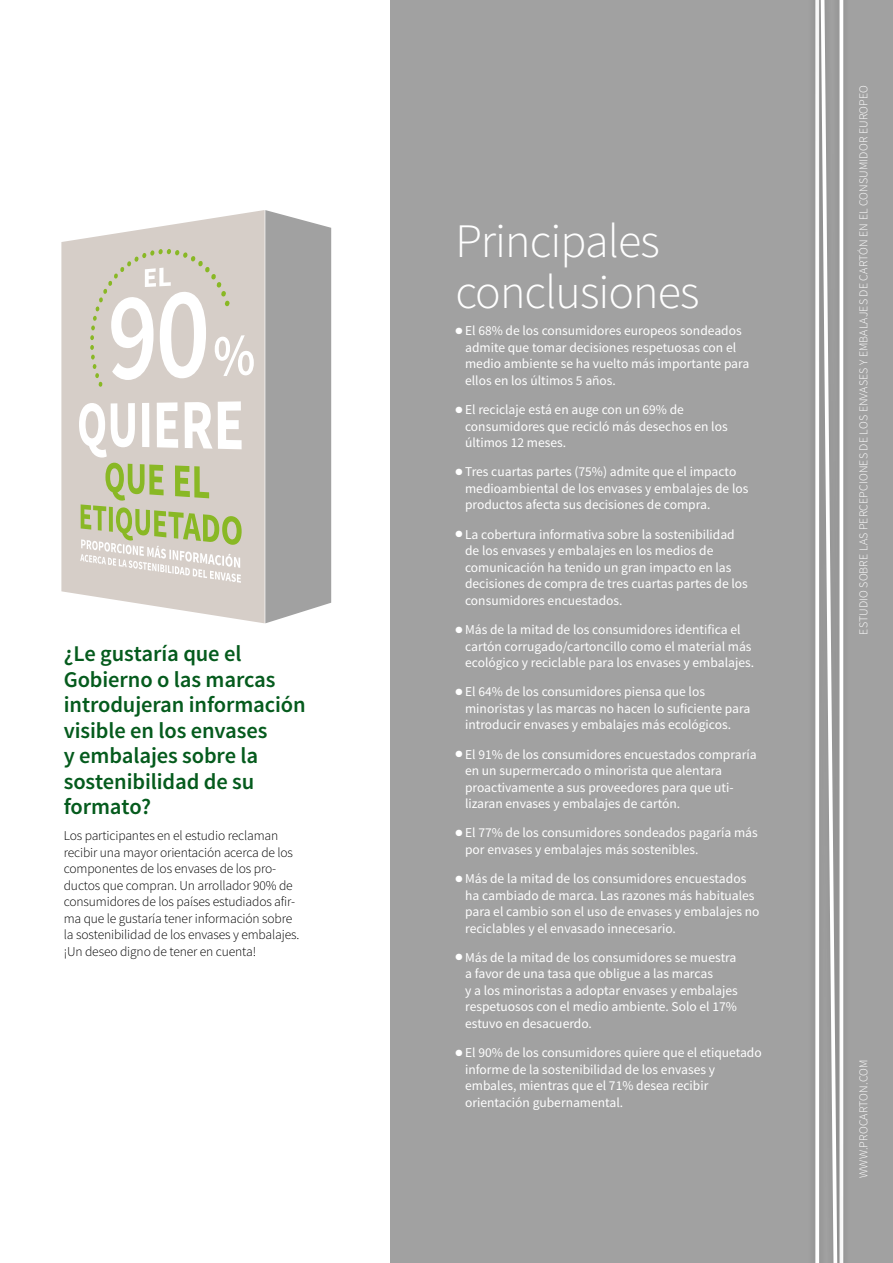
<style>
.page{position:relative;width:893px;height:1263px;background:#fff}
.page>*{position:absolute;margin:0;border:0;box-sizing:border-box;transform-origin:0 0}
.t1{font:300 48px/51px "Source Sans Pro";letter-spacing:-.02em;color:#fff}
.t2{font:600 22.5px/25.5px "Source Sans Pro";letter-spacing:-.005em;color:#055b1d}
.t3{font:13.5px/16.5px "Source Sans Pro";color:#fff}
.t4{font:300 13.5px/16.5px "Source Sans Pro";letter-spacing:-.01em;color:#000}
.t5{font:300 12px "Source Sans Pro";letter-spacing:.01em;color:#fff}
</style>
<div class="page">
<div style="left:390px;top:0;width:503px;height:1263px;background:#a1a1a1"></div>
<div style="left:831px;top:0;width:20px;height:1263px;background:#9d9d9d"></div>
<div style="left:812px;top:0;width:33px;height:1263px;background:#000;opacity:.2"></div>
<svg style="left:819px;top:0;width:20px;height:1263px"></svg>
<svg style="left:61px;top:210px;width:204px;height:413px;fill:#d6cec8"></svg>
<svg style="left:265px;top:210px;width:66px;height:413px;background:#a7a7a7"></svg>
<svg style="left:79px;top:401px;width:163px;height:182px"></svg>
<svg style="left:90px;top:249px;width:164px;height:138px"></svg>
<h2 class="t2" style="left:64px;top:641px;width:243px">¿Le gustaría que el<br>Gobierno o las marcas introdujeran información visible en los envases<br>y embalajes sobre la sostenibilidad de su formato?</h2>
<p class="t4" style="left:64px;top:828px;width:237px">Los participantes en el estudio reclaman recibir una mayor orientación acerca de los componentes de los envases de los pro&shy;ductos que compran. Un arrollador 90% de consumidores de los países estudiados afir&shy;ma que le gustaría tener información sobre la sostenibilidad de los envases y embalajes. ¡Un deseo digno de tener en cuenta!</p>
<h1 class="t1" style="left:455px;top:216px;width:245px">Principales conclusiones</h1>
<p class="t3" style="left:465px;top:323px;width:286px;text-indent:-10px">● El 68% de los consumidores europeos sondeados admite que tomar decisiones respetuosas con el medio ambiente se ha vuelto más importante para ellos en los últimos 5 años.</p>
<p class="t3" style="left:465px;top:402px;width:264px;text-indent:-10px">● El reciclaje está en auge con un 69% de consumidores que recicló más desechos en los últimos 12 meses.</p>
<p class="t3" style="left:465px;top:464px;width:285px;text-indent:-10px">● Tres cuartas partes (75%) admite que el impacto medioambiental de los envases y embalajes de los productos afecta sus decisiones de compra.</p>
<p class="t3" style="left:465px;top:526px;width:284px;text-indent:-10px">● La cobertura informativa sobre la sostenibilidad de los envases y embalajes en los medios de comunicación ha tenido un gran impacto en las decisiones de compra de tres cuartas partes de los consumidores encuestados.</p>
<p class="t3" style="left:465px;top:621px;width:290px;text-indent:-10px">● Más de la mitad de los consumidores identifica el cartón corrugado/cartoncillo como el material más ecológico y reciclable para los envases y embalajes.</p>
<p class="t3" style="left:465px;top:684px;width:287px;text-indent:-10px">● El 64% de los consumidores piensa que los minoristas y las marcas no hacen lo suficiente para introducir envases y embalajes más ecológicos.</p>
<p class="t3" style="left:465px;top:746px;width:293px;text-indent:-10px">● El 91% de los consumidores encuestados compraría en un supermercado o minorista que alentara proactivamente a sus proveedores para que uti&shy;lizaran envases y embalajes de cartón.</p>
<p class="t3" style="left:465px;top:825px;width:294px;text-indent:-10px">● El 77% de los consumidores sondeados pagaría más por envases y embalajes más sostenibles.</p>
<p class="t3" style="left:465px;top:870px;width:296px;text-indent:-10px">● Más de la mitad de los consumidores encuestados ha cambiado de marca. Las razones más habituales para el cambio son el uso de envases y embalajes no reciclables y el envasado innecesario.</p>
<p class="t3" style="left:465px;top:949px;width:274px;text-indent:-10px">● Más de la mitad de los consumidores se muestra a favor de una tasa que obligue a las marcas<br>y a los minoristas a adoptar envases y embalajes respetuosos con el medio ambiente. Solo el 17% estuvo en desacuerdo.</p>
<p class="t3" style="left:465px;top:1044px;width:298px;text-indent:-10px">● El 90% de los consumidores quiere que el etiquetado informe de la sostenibilidad de los envases y embales, mientras que el 71% desea recibir orientación gubernamental.</p>
<p class="t5" style="left:856px;top:634px;width:551px;rotate:-90deg">ESTUDIO SOBRE LAS PERCEPCIONES DE LOS ENVASES Y EMBALAJES DE CARTÓN EN EL CONSUMIDOR EUROPEO</p>
<p class="t5" style="left:856px;top:1178px;width:120px;rotate:-90deg">WWW.PROCARTON.COM</p>
</div>
